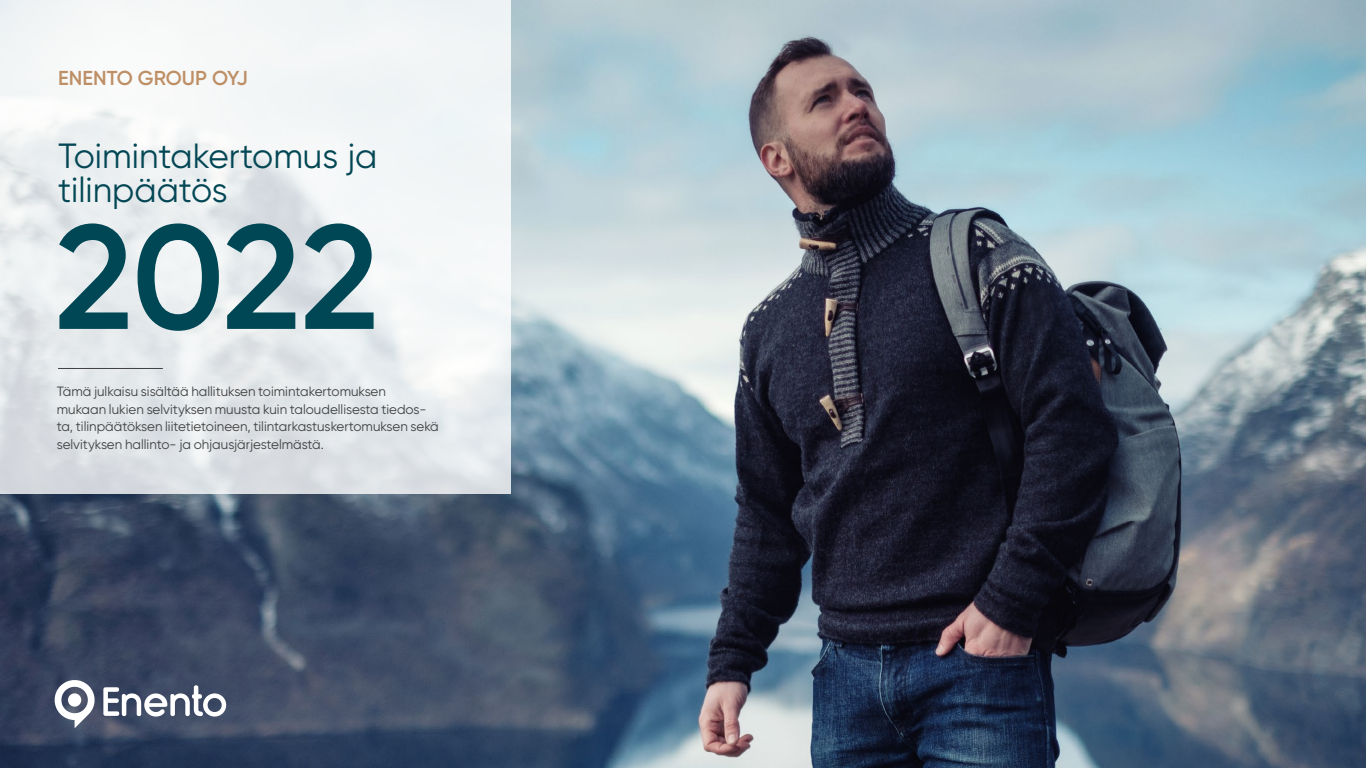
<style>
.page{position:relative;width:1366px;height:768px;background:#fff}
.page>*{position:absolute;margin:0;border:0;box-sizing:border-box;transform-origin:0 0}
.t1{font:600 147.9px "Gilroy";color:#004755}
.H2-vaaleansininen{font:35px "Gilroy";color:#034755}
.H2-vaaleansininen-2{font:600 20.2px "Gilroy";color:#be8f65}
.INGRESS_2{font:13.4px/17.5px "Gilroy";color:#404040}
</style>
<div class="page">
<img style="left:0;top:0;width:1366px;height:768px">
<svg style="left:0;top:0;width:511px;height:494px;fill:#eef2f3"></svg>
<hr style="left:58px;top:368px;width:105px;height:1px;background:#404040">
<svg style="left:53px;top:678px;width:44px;height:50px"></svg>
<svg style="left:103px;top:685px;width:123px;height:32px"></svg>
<p class="H2-vaaleansininen-2" style="left:58px;top:65px;width:191px">ENENTO GROUP OYJ</p>
<p class="H2-vaaleansininen" style="left:58px;top:135px;width:321px">Toimintakertomus ja</p>
<p class="H2-vaaleansininen" style="left:58px;top:168px;width:171px">tilinpäätös</p>
<p class="t1" style="left:55px;top:185px;width:326px">2022</p>
<p class="INGRESS_2" style="left:57px;top:383px;width:384px">Tämä julkaisu sisältää hallituksen toimintakertomuksen<br>mukaan lukien selvityksen muusta kuin taloudellisesta tiedos&shy;ta, tilinpäätöksen liitetietoineen, tilintarkastuskertomuksen sekä selvityksen hallinto- ja ohjausjärjestelmästä.</p>
</div>
